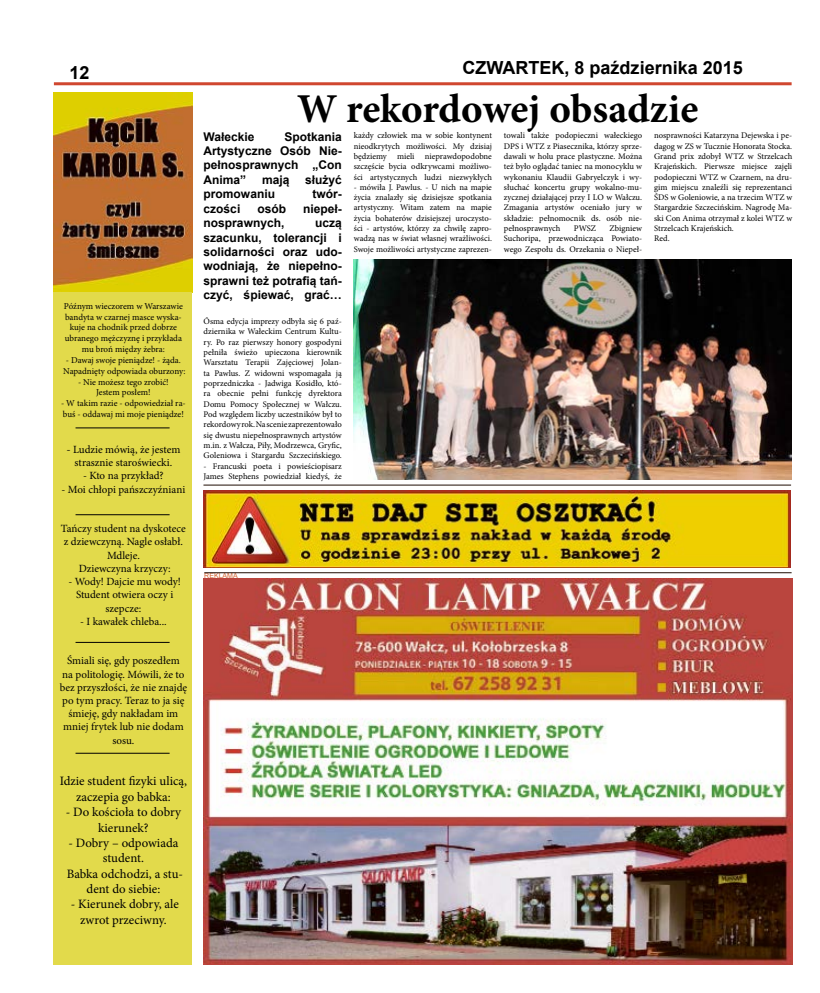
<style>
.page{position:relative;width:820px;height:993px;background:#fff}
.page>*{position:absolute;margin:0;border:0;box-sizing:border-box;transform-origin:0 0}
.t1{font:700 41px "Minion Pro";color:#000}
.t2{font:700 18px "Arial";color:#000}
.t3{font:12.8px/15.4px "Minion Pro";color:#000;text-align:center}
.t4{font:700 12px/14.4px "Arial";color:#000;text-align:justify}
.t5{font:11px/13.2px "Minion Pro";color:#000;text-align:center}
.t6{font:9px/10.8px "Minion Pro";color:#000;text-align:center}
.t7{font:8.6px/10.3px "Minion Pro";color:#000;text-align:justify}
.t8{font:7px "Arial";color:#d36130}
.s1{font-size:12px}
</style>
<div class="page">
<img style="left:203px;top:578px;width:588px;height:386px">
<img style="left:54px;top:92px;width:138px;height:200px">
<div style="left:54px;top:292px;width:138px;height:672px;background:#e2da4b"></div>
<hr style="left:54px;top:82px;width:737px;height:3px;background:#d0472f">
<hr style="left:75px;top:427px;width:94px;height:1px;background:#000">
<hr style="left:204px;top:572px;width:587px;height:1px;background:#1f0c03">
<hr style="left:75px;top:641px;width:94px;height:1px;background:#000">
<hr style="left:203px;top:484px;width:587px;height:1px;background:#1f0c03">
<hr style="left:75px;top:514px;width:94px;height:1px;background:#000">
<hr style="left:75px;top:752px;width:94px;height:1px;background:#000">
<img style="left:203px;top:490px;width:587px;height:77px">
<img style="left:353px;top:260px;width:438px;height:219px">
<h2 class="t2" style="left:69px;top:61px;width:22px">12</h2>
<p class="t6" style="left:64px;top:300px;width:120px">Późnym wieczorem w Warszawie bandyta w czarnej masce wyska&shy;kuje na chodnik przed dobrze ubranego mężczyznę i przykłada mu broń między żebra:</p>
<p class="t6" style="left:63px;top:354px;width:124px;text-align:left">- Dawaj swoje pieniądze! - żąda.<br>Napadnięty odpowiada oburzony:</p>
<p class="t6" style="left:78px;top:376px;width:92px">- Nie możesz tego zrobić!<br>Jestem posłem!</p>
<p class="t6" style="left:61px;top:398px;width:126px;text-align:left">- W takim razie - odpowiedział ra&shy;buś - oddawaj mi moje pieniądze!</p>
<p class="t5" style="left:66px;top:443px;width:115px"><span class="s1">-</span> Ludzie mówią, że jestem strasznie staroświecki.</p>
<p class="t5" style="left:83px;top:469px;width:82px">- Kto na przykład?</p>
<p class="t5" style="left:61px;top:482px;width:125px">- Moi chłopi pańszczyźniani</p>
<p class="t5" style="left:61px;top:522px;width:126px">Tańczy student na dyskotece z dziewczyną. Nagle osłabł.<br>Mdleje.<br>Dziewczyna krzyczy:</p>
<p class="t5" style="left:68px;top:575px;width:114px">- Wody! Dajcie mu wody!<br>Student otwiera oczy i szepcze:</p>
<p class="t5" style="left:80px;top:614px;width:88px">- I kawałek chleba...</p>
<p class="t5" style="left:60px;top:654px;width:129px">Śmiali się, gdy poszedłem<br>na politologię. Mówili, że to bez przyszłości, że nie znajdę po tym pracy. Teraz to ja się śmieję, gdy nakładam im mniej frytek lub nie dodam sosu.</p>
<h3 class="t3" style="left:60px;top:773px;width:129px">Idzie student fizyki ulicą, zaczepia go babka:</h3>
<h3 class="t3" style="left:66px;top:804px;width:117px">- Do kościoła to dobry kierunek?</h3>
<h3 class="t3" style="left:67px;top:834px;width:118px">- Dobry – odpowiada student.<br>Babka odchodzi, a stu&shy;dent do siebie:</h3>
<h3 class="t3" style="left:71px;top:896px;width:109px">- Kierunek dobry, ale zwrot przeciwny.</h3>
<h2 class="t2" style="left:462px;top:56px;width:282px">CZWARTEK, 8 października 2015</h2>
<h1 class="t1" style="left:297px;top:80px;width:403px">W rekordowej obsadzie</h1>
<h3 class="t4" style="left:203px;top:129px;width:140px;text-indent:81px">Spotkania Artystyczne Osób Nie&shy;pełnosprawnych „Con Anima”</h3>
<h3 class="t4" style="left:203px;top:129px;width:52px">Wałeckie</h3>
<p class="t7" style="left:353px;top:130px;width:140px">każdy człowiek ma w sobie kontynent nieodkrytych możliwości. My dzisiaj będziemy mieli nieprawdopodobne szczęście bycia odkrywcami możliwo&shy;ści artystycznych ludzi niezwykłych</p>
<p class="t7" style="left:353px;top:182px;width:140px">- mówiła J. Pawlus. - U nich na mapie życia znalazły się dzisiejsze spotkania artystyczny. Witam zatem na mapie życia bohaterów dzisiejszej uroczysto&shy;ści - artystów, którzy za chwilę zapro&shy;wadzą nas w świat własnej wrażliwości.<br>Swoje możliwości artystyczne zaprezen-</p>
<p class="t7" style="left:503px;top:130px;width:140px">towali także podopieczni wałeckiego DPS i WTZ z Piasecznika, którzy sprze&shy;dawali w holu prace plastyczne. Można też było oglądać taniec na monocyklu w wykonaniu Klaudii Gabryelczyk i wy&shy;słuchać koncertu grupy wokalno-mu&shy;zycznej działającej przy I LO w Wałczu.<br>Zmagania artystów oceniało jury w składzie: pełnomocnik ds. osób nie&shy;pełnosprawnych</p>
<p class="t7" style="left:654px;top:130px;width:140px;text-align:left">nosprawności Katarzyna Dejewska i pe&shy;dagog w ZS w Tucznie Honorata Stocka.<br>Grand prix zdobył WTZ w Strzelcach<br>Krajeńskich. Pierwsze miejsce zajęli podopieczni WTZ w Czarnem, na dru&shy;gim miejscu znaleźli się reprezentanci<br>ŚDS w Goleniowie, a na trzecim WTZ w<br>Stargardzie Szczecińskim. Nagrodę Ma&shy;ski Con Anima otrzymał z kolei WTZ w<br>Strzelcach Krajeńskich.<br>Red.</p>
<h3 class="t4" style="left:262px;top:173px;width:29px">mają</h3>
<h3 class="t4" style="left:305px;top:173px;width:38px">służyć</h3>
<h3 class="t4" style="left:203px;top:187px;width:73px">promowaniu</h3>
<h3 class="t4" style="left:312px;top:187px;width:31px">twór-</h3>
<h3 class="t4" style="left:203px;top:201px;width:38px">czości</h3>
<h3 class="t4" style="left:257px;top:201px;width:30px">osób</h3>
<h3 class="t4" style="left:303px;top:201px;width:40px">niepeł-</h3>
<h3 class="t4" style="left:203px;top:216px;width:82px">nosprawnych,</h3>
<h3 class="t4" style="left:203px;top:216px;width:140px;text-indent:111px">uczą szacunku, tolerancji i solidarności oraz udo&shy;wodniają, że niepełno&shy;sprawni też potrafią tań&shy;czyć, śpiewać, grać…</h3>
<p class="t7" style="left:203px;top:316px;width:140px">Ósma edycja imprezy odbyła się 6 paź&shy;dziernika w Wałeckim Centrum Kultu&shy;ry. Po raz pierwszy honory gospodyni pełniła świeżo upieczona kierownik Warsztatu Terapii Zajęciowej Jolan&shy;ta Pawlus. Z widowni wspomagała ją poprzedniczka - Jadwiga Kosidło, któ&shy;ra obecnie pełni funkcję dyrektora Domu Pomocy Społecznej w Wałczu.<br>Pod względem liczby uczestników był to rekordowy rok. Na scenie zaprezentowało się dwustu niepełnosprawnych artystów m.in. z Wałcza, Piły, Modrzewca, Gryfic, Goleniowa i Stargardu Szczecińskiego.</p>
<p class="t7" style="left:203px;top:460px;width:140px">- Francuski poeta i powieściopisarz<br>James Stephens powiedział kiedyś, że</p>
<p class="t7" style="left:503px;top:223px;width:140px;text-indent:106px">Zbigniew Suchoripa, przewodnicząca Powiato&shy;wego Zespołu ds. Orzekania o Niepeł-</p>
<p class="t7" style="left:573px;top:223px;width:24px">PWSZ</p>
<p class="t8" style="left:204px;top:571px;width:35px">REKLAMA</p>
</div>
